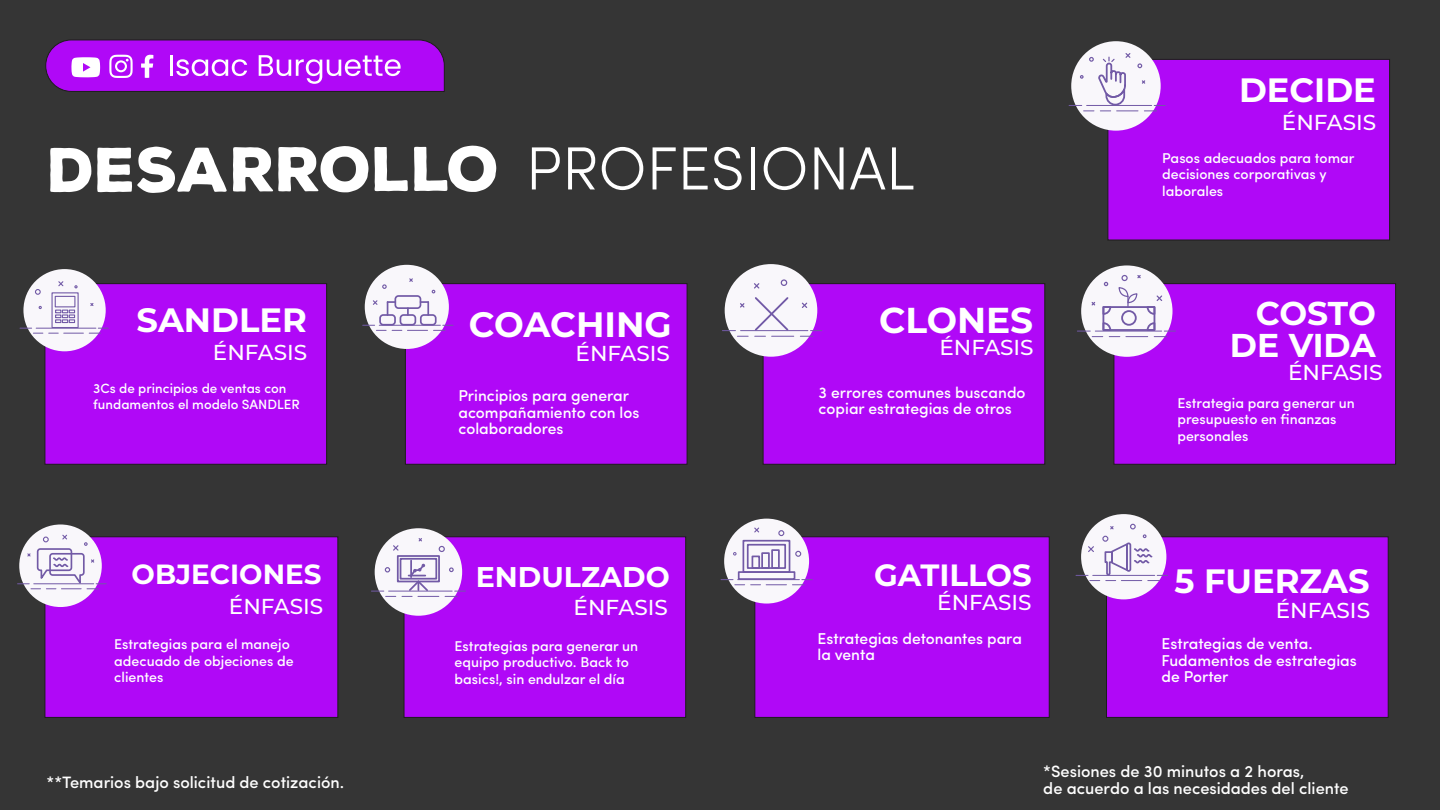
<style>
.page{position:relative;width:1440px;height:810px;background:#353535}
.page>*{position:absolute;margin:0;border:0;box-sizing:border-box;transform-origin:0 0}
.t1{font:300 61.05px "Sofia Pro";color:#fff}
.t2{font:700 36px "Montserrat";color:#fff}
.t3{font:700 35.25px "Montserrat";color:#fff}
.t4{font:700 33.75px "Montserrat";color:#fff}
.t5{font:700 33px/31.5px "Montserrat";letter-spacing:-.01em;color:#fff;text-align:right}
.t6{font:700 30.75px "Montserrat";color:#fff}
.t7{font:700 28.5px "Montserrat";color:#fff}
.t8{font:700 27.75px "Montserrat";color:#fff}
.t9{font:500 21.6px "Montserrat";color:#fff}
.t10{font:500 16.5px/16.5px "Sofia Pro";color:#fff}
.t11{font:500 15.75px/16.5px "Sofia Pro";color:#fff}
.t12{font:500 14.25px/16.5px "Sofia Pro";color:#fff}
.t13{font:500 13.5px/16.5px "Sofia Pro";color:#fff}
.s1{font-family:"Nexa Rust Sans Demo";font-weight:900}
</style>
<div class="page">
<div style="left:45px;top:283px;width:282px;height:181px;background:#b008f7;border:1px solid #1d1d1b"></div>
<div style="left:45px;top:537px;width:293px;height:181px;background:#b008f7;border:1px solid #1d1d1b"></div>
<div style="left:404px;top:537px;width:282px;height:181px;background:#b008f7;border:1px solid #1d1d1b"></div>
<div style="left:1108px;top:59px;width:282px;height:181px;background:#b008f7;border:1px solid #1d1d1b"></div>
<div style="left:755px;top:537px;width:294px;height:181px;background:#b008f7;border:1px solid #1d1d1b"></div>
<div style="left:1106px;top:537px;width:282px;height:181px;background:#b008f7;border:1px solid #1d1d1b"></div>
<div style="left:405px;top:283px;width:282px;height:181px;background:#b008f7;border:1px solid #1d1d1b"></div>
<div style="left:763px;top:283px;width:282px;height:181px;background:#b008f7;border:1px solid #1d1d1b"></div>
<div style="left:1114px;top:283px;width:282px;height:181px;background:#b008f7;border:1px solid #1d1d1b"></div>
<svg style="left:45px;top:40px;width:400px;height:52px;background:#b127ec"></svg>
<div style="left:1071px;top:41px;width:90px;height:90px;background:#f9f7fb;border-radius:50%"></div>
<svg style="left:1069px;top:40px;width:96px;height:72px"></svg>
<div style="left:1081px;top:265px;width:92px;height:92px;background:#f9f7fb;border-radius:50%"></div>
<svg style="left:1077px;top:274px;width:98px;height:63px"></svg>
<div style="left:1081px;top:514px;width:85px;height:85px;background:#f9f7fb;border-radius:50%"></div>
<svg style="left:1076px;top:524px;width:92px;height:57px"></svg>
<div style="left:725px;top:264px;width:92px;height:93px;background:#f9f7fb;border-radius:50%"></div>
<svg style="left:801px;top:302px;width:7px;height:6px"></svg>
<hr style="left:741px;top:330px;width:67px;height:1px;background:#725aa6">
<svg style="left:800px;top:330px;width:22px;height:7px"></svg>
<div style="left:781px;top:279px;width:6px;height:7px;border:1px solid #725aa6;border-radius:50%"></div>
<svg style="left:722px;top:282px;width:72px;height:55px"></svg>
<div style="left:724px;top:519px;width:85px;height:85px;background:#f9f7fb;border-radius:50%"></div>
<svg style="left:754px;top:527px;width:6px;height:6px"></svg>
<svg style="left:721px;top:579px;width:24px;height:7px"></svg>
<svg style="left:751px;top:585px;width:35px;height:1px"></svg>
<svg style="left:792px;top:579px;width:20px;height:7px"></svg>
<svg style="left:778px;top:530px;width:6px;height:6px"></svg>
<svg style="left:795px;top:551px;width:6px;height:6px"></svg>
<div style="left:743px;top:540px;width:47px;height:33px;border:2px solid #725aa6"></div>
<div style="left:747px;top:544px;width:39px;height:25px;border:2px solid #725aa6"></div>
<div style="left:738px;top:571px;width:57px;height:9px;border:2px solid #725aa6"></div>
<div style="left:752px;top:556px;width:8px;height:13px;border:2px solid #725aa6"></div>
<div style="left:761px;top:552px;width:9px;height:17px;border:2px solid #725aa6"></div>
<div style="left:771px;top:549px;width:9px;height:20px;border:2px solid #725aa6"></div>
<div style="left:19px;top:524px;width:83px;height:83px;background:#f9f7fb;border-radius:50%"></div>
<svg style="left:18px;top:534px;width:88px;height:56px"></svg>
<div style="left:23px;top:269px;width:83px;height:82px;background:#f9f7fb;border-radius:50%"></div>
<hr style="left:36px;top:328px;width:60px;height:1px;background:#725aa6">
<svg style="left:20px;top:328px;width:23px;height:6px"></svg>
<svg style="left:64px;top:333px;width:19px;height:1px"></svg>
<svg style="left:89px;top:328px;width:19px;height:6px"></svg>
<div style="left:52px;top:292px;width:27px;height:36px;border:1px solid #725aa6"></div>
<div style="left:55px;top:296px;width:20px;height:11px;border:1px solid #725aa6"></div>
<svg style="left:55px;top:310px;width:20px;height:13px"></svg>
<svg style="left:58px;top:281px;width:6px;height:6px"></svg>
<svg style="left:35px;top:289px;width:6px;height:6px"></svg>
<svg style="left:74px;top:285px;width:4px;height:3px"></svg>
<div style="left:365px;top:265px;width:84px;height:84px;background:#f9f7fb;border-radius:50%"></div>
<hr style="left:379px;top:325px;width:61px;height:1px;background:#725aa6">
<svg style="left:363px;top:325px;width:23px;height:6px"></svg>
<svg style="left:392px;top:330px;width:36px;height:1px"></svg>
<svg style="left:434px;top:325px;width:19px;height:6px"></svg>
<svg style="left:409px;top:278px;width:4px;height:4px"></svg>
<svg style="left:373px;top:300px;width:5px;height:5px"></svg>
<svg style="left:382px;top:284px;width:5px;height:5px"></svg>
<div style="left:394px;top:295px;width:27px;height:14px;border:2px solid #725aa6;border-radius:3px"></div>
<div style="left:400px;top:314px;width:16px;height:12px;border:2px solid #725aa6;border-radius:3px"></div>
<div style="left:379px;top:314px;width:17px;height:12px;border:2px solid #725aa6;border-radius:3px"></div>
<div style="left:420px;top:314px;width:17px;height:12px;border:2px solid #725aa6;border-radius:3px"></div>
<svg style="left:407px;top:308px;width:2px;height:7px"></svg>
<svg style="left:420px;top:301px;width:9px;height:14px"></svg>
<svg style="left:387px;top:301px;width:8px;height:14px"></svg>
<div style="left:375px;top:528px;width:87px;height:88px;background:#f9f7fb;border-radius:50%"></div>
<hr style="left:389px;top:591px;width:63px;height:1px;background:#725aa6">
<svg style="left:371px;top:591px;width:25px;height:6px"></svg>
<svg style="left:445px;top:591px;width:20px;height:6px"></svg>
<svg style="left:418px;top:538px;width:4px;height:4px"></svg>
<svg style="left:393px;top:545px;width:6px;height:6px"></svg>
<div style="left:397px;top:555px;width:43px;height:27px;border:2px solid #725aa6"></div>
<div style="left:400px;top:558px;width:37px;height:22px;border:2px solid #725aa6"></div>
<svg style="left:402px;top:561px;width:37px;height:36px"></svg>
<svg style="left:439px;top:546px;width:6px;height:6px"></svg>
<svg style="left:449px;top:567px;width:5px;height:5px"></svg>
<svg style="left:385px;top:567px;width:5px;height:6px"></svg>
<h1 class="t1" style="left:48px;top:124px;width:868px"><span class="s1">DESARROLLO</span> PROFESIONAL</h1>
<h3 class="t4" style="left:137px;top:296px;width:172px">SANDLER</h3>
<h3 class="t9" style="left:213px;top:338px;width:96px">ÉNFASIS</h3>
<h3 class="t3" style="left:469px;top:299px;width:204px">COACHING</h3>
<h3 class="t9" style="left:576px;top:338px;width:96px">ÉNFASIS</h3>
<h2 class="t2" style="left:879px;top:294px;width:156px">CLONES</h2>
<h3 class="t9" style="left:939px;top:332px;width:96px">ÉNFASIS</h3>
<p class="t13" style="left:93px;top:379px;width:208px">3Cs de principios de ventas con fundamentos el modelo SANDLER</p>
<p class="t11" style="left:458px;top:386px;width:183px">Principios para generar acompañamiento con los colaboradores</p>
<p class="t11" style="left:819px;top:383px;width:208px">3 errores comunes buscando copiar estrategias de otros</p>
<h3 class="t4" style="left:1239px;top:65px;width:138px">DECIDE</h3>
<h3 class="t9" style="left:1282px;top:107px;width:96px">ÉNFASIS</h3>
<p class="t12" style="left:1162px;top:148px;width:194px">Pasos adecuados para tomar decisiones corporativas y laborales</p>
<h3 class="t5" style="left:1230px;top:296px;width:147px">COSTO<br>DE VIDA</h3>
<h3 class="t9" style="left:1288px;top:357px;width:96px">ÉNFASIS</h3>
<p class="t12" style="left:1177px;top:393px;width:179px">Estrategia para generar un presupuesto en finanzas personales</p>
<h3 class="t8" style="left:132px;top:554px;width:191px">OBJECIONES</h3>
<h3 class="t9" style="left:229px;top:591px;width:96px">ÉNFASIS</h3>
<h3 class="t7" style="left:476px;top:556px;width:195px">ENDULZADO</h3>
<h3 class="t9" style="left:574px;top:593px;width:96px">ÉNFASIS</h3>
<h3 class="t6" style="left:874px;top:553px;width:159px">GATILLOS</h3>
<h3 class="t9" style="left:937px;top:587px;width:96px">ÉNFASIS</h3>
<h3 class="t4" style="left:1174px;top:557px;width:197px">5 FUERZAS</h3>
<h3 class="t9" style="left:1276px;top:596px;width:96px">ÉNFASIS</h3>
<p class="t12" style="left:114px;top:635px;width:181px">Estrategias para el manejo adecuado de objeciones de clientes</p>
<p class="t12" style="left:455px;top:637px;width:185px">Estrategias para generar un equipo productivo. Back to basics!, sin endulzar el día</p>
<p class="t11" style="left:818px;top:629px;width:206px">Estrategias detonantes para la venta</p>
<p class="t11" style="left:1162px;top:635px;width:197px">Estrategias de venta.<br>Fudamentos de estrategias de Porter</p>
<p class="t10" style="left:47px;top:773px;width:299px">**Temarios bajo solicitud de cotización.</p>
<p class="t10" style="left:1043px;top:762px;width:307px">*Sesiones de 30 minutos a 2 horas,<br>de acuerdo a las necesidades del cliente</p>
</div>
